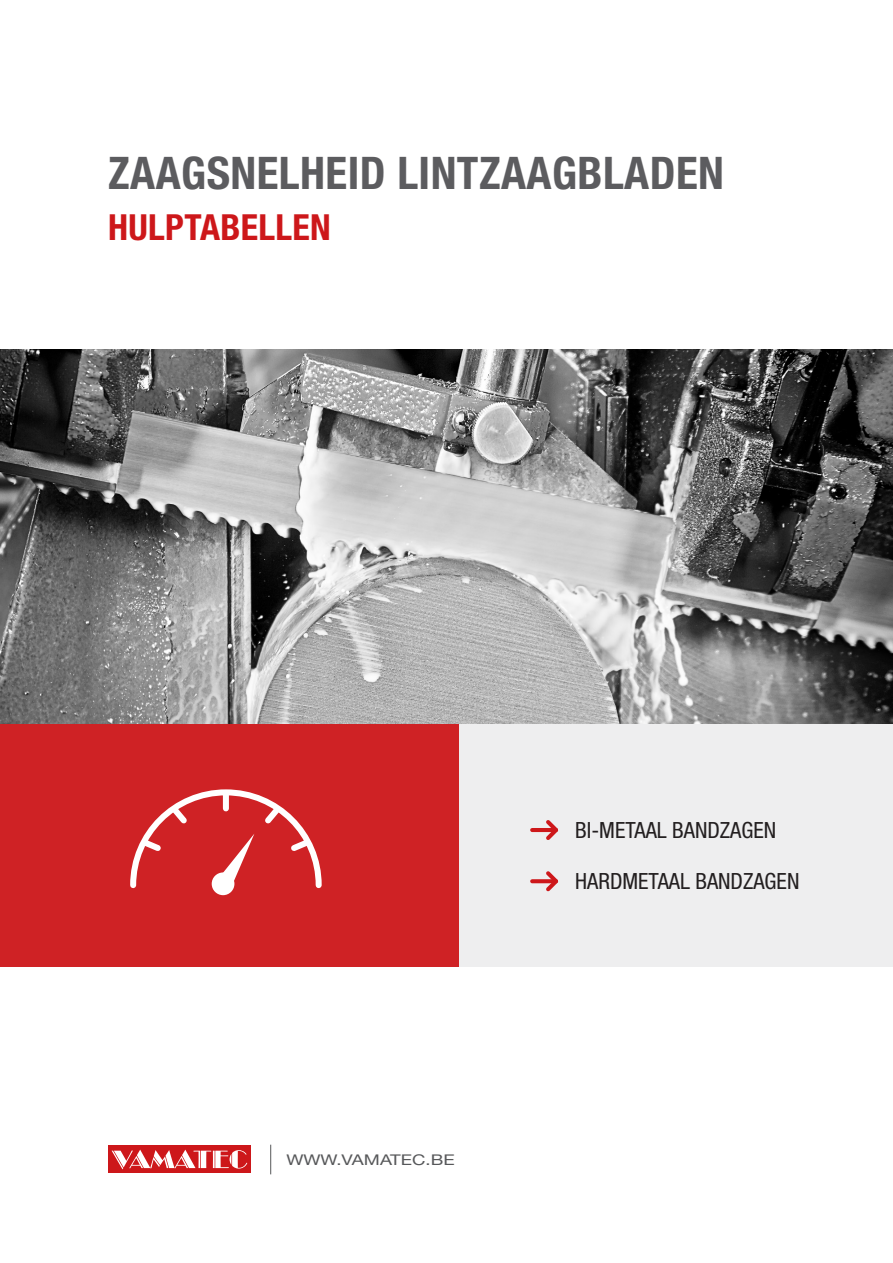
<style>
.page{position:relative;width:893px;height:1263px;background:#fff}
.page>*{position:absolute;margin:0;border:0;box-sizing:border-box;transform-origin:0 0}
.t1{font:700 condensed 45px "Helvetica Neue LT Std";letter-spacing:.01em;color:#5c5c5f}
.t2{font:700 condensed 36px "Helvetica Neue LT Std";letter-spacing:.01em;color:#cd171a}
.t3{font:condensed 22.35px "Helvetica Neue LT Std";color:#231f20}
.t4{font:14.85px "Helvetica Neue LT Std";color:#57585a;scale:1.25 1}
</style>
<div class="page">
<div style="left:459px;top:724px;width:434px;height:242px;background:#eeeeef"></div>
<img style="left:0;top:349px;width:893px;height:375px">
<hr style="left:532px;top:828px;width:24px;height:4px;background:#cd171a">
<svg style="left:542px;top:820px;width:17px;height:20px"></svg>
<svg style="left:532px;top:879px;width:10px;height:4px"></svg>
<svg style="left:542px;top:871px;width:17px;height:21px"></svg>
<div style="left:0;top:724px;width:459px;height:242px;background:#cf2225"></div>
<div style="left:212px;top:872px;width:22px;height:23px;background:#fff;border-radius:50%"></div>
<svg style="left:130px;top:789px;width:192px;height:102px"></svg>
<div style="left:108px;top:1145px;width:143px;height:27px;background:#cd171a"></div>
<svg style="left:112px;top:1149px;width:135px;height:20px"></svg>
<svg style="left:270px;top:1145px;width:1px;height:29px"></svg>
<p class="t1" style="left:108px;top:146px;width:617px">ZAAGSNELHEID LINTZAAGBLADEN</p>
<p class="t2" style="left:108px;top:206px;width:224px">HULPTABELLEN</p>
<p class="t4" style="left:286px;top:1151px;width:136px">WWW.VAMATEC.BE</p>
<p class="t3" style="left:575px;top:817px;width:202px">BI-METAAL BANDZAGEN</p>
<p class="t3" style="left:575px;top:868px;width:226px">HARDMETAAL BANDZAGEN</p>
</div>
